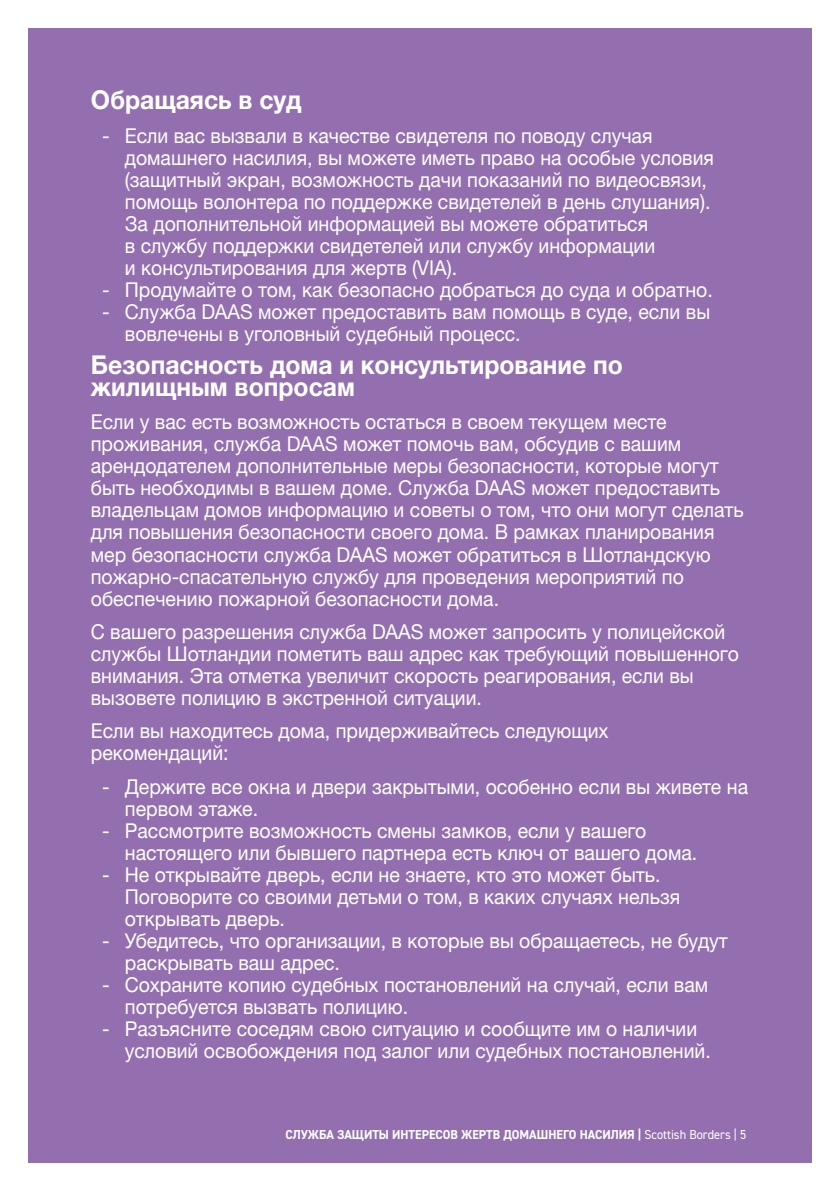
<style>
.page{position:relative;width:840px;height:1191px;background:#fff}
.page>*{position:absolute;margin:0;border:0;box-sizing:border-box;transform-origin:0 0}
.Subhead{font:700 26px/22px "Helvetica Neue LTW1 G";color:#fff;scale:.95 1}
.Bullet{font:20.4px/22px "Helvetica Neue LTW1 G";color:#fff;scale:.95 1}
.Body{font:20.4px/22px "Helvetica Neue LTW1 G";color:#fff;scale:.95 1}
.t1{font:700 13px "DIN2014";color:#fff;scale:.95 1}
.s1{font-weight:400}
</style>
<div class="page">
<div style="left:28px;top:28px;width:783px;height:1134px;background:#936fb0"></div>
<p class="Subhead" style="left:91px;top:89px;width:223px">Обращаясь в суд</p>
<p class="Bullet" style="left:125px;top:124px;width:621px;text-indent:-23px">- Если вас вызвали в качестве свидетеля по поводу случая домашнего насилия, вы можете иметь право на особые условия (защитный экран, возможность дачи показаний по видеосвязи, помощь волонтера по поддержке свидетелей в день слушания).<br>За дополнительной информацией вы можете обратиться<br>в службу поддержки свидетелей или службу информации<br>и консультирования для жертв (VIA).</p>
<p class="Bullet" style="left:102px;top:278px;width:644px">- Продумайте о том, как безопасно добраться до суда и обратно.</p>
<p class="Bullet" style="left:125px;top:300px;width:617px;text-indent:-23px">- Служба DAAS может предоставить вам помощь в суде, если вы вовлечены в уголовный судебный процесс.</p>
<p class="Subhead" style="left:91px;top:354px;width:561px">Безопасность дома и консультирование по жилищным вопросам</p>
<p class="Body" style="left:91px;top:411px;width:688px">Если у вас есть возможность остаться в своем текущем месте проживания, служба DAAS может помочь вам, обсудив с вашим арендодателем дополнительные меры безопасности, которые могут быть необходимы в вашем доме. Служба DAAS может предоставить владельцам домов информацию и советы о том, что они могут сделать для повышения безопасности своего дома. В рамках планирования мер безопасности служба DAAS может обратиться в Шотландскую пожарно-спасательную службу для проведения мероприятий по обеспечению пожарной безопасности дома.</p>
<p class="Body" style="left:91px;top:620px;width:683px">С вашего разрешения служба DAAS может запросить у полицейской службы Шотландии пометить ваш адрес как требующий повышенного внимания. Эта отметка увеличит скорость реагирования, если вы вызовете полицию в экстренной ситуации.</p>
<p class="Body" style="left:91px;top:720px;width:546px">Если вы находитесь дома, придерживайтесь следующих рекомендаций:</p>
<p class="Bullet" style="left:125px;top:775px;width:657px;text-indent:-23px">- Держите все окна и двери закрытыми, особенно если вы живете на первом этаже.</p>
<p class="Bullet" style="left:125px;top:819px;width:603px;text-indent:-23px">- Рассмотрите возможность смены замков, если у вашего настоящего или бывшего партнера есть ключ от вашего дома.</p>
<p class="Bullet" style="left:125px;top:863px;width:585px;text-indent:-23px">- Не открывайте дверь, если не знаете, кто это может быть.<br>Поговорите со своими детьми о том, в каких случаях нельзя открывать дверь.</p>
<p class="Bullet" style="left:125px;top:929px;width:636px;text-indent:-23px">- Убедитесь, что организации, в которые вы обращаетесь, не будут раскрывать ваш адрес.</p>
<p class="Bullet" style="left:125px;top:973px;width:615px;text-indent:-23px">- Сохраните копию судебных постановлений на случай, если вам потребуется вызвать полицию.</p>
<p class="Bullet" style="left:125px;top:1017px;width:618px;text-indent:-23px">- Разъясните соседям свою ситуацию и сообщите им о наличии условий освобождения под залог или судебных постановлений.</p>
<p class="t1" style="left:285px;top:1125px;width:486px">СЛУЖБА ЗАЩИТЫ ИНТЕРЕСОВ ЖЕРТВ ДОМАШНЕГО НАСИЛИЯ | <span class="s1">Scottish Borders | 5</span></p>
</div>
